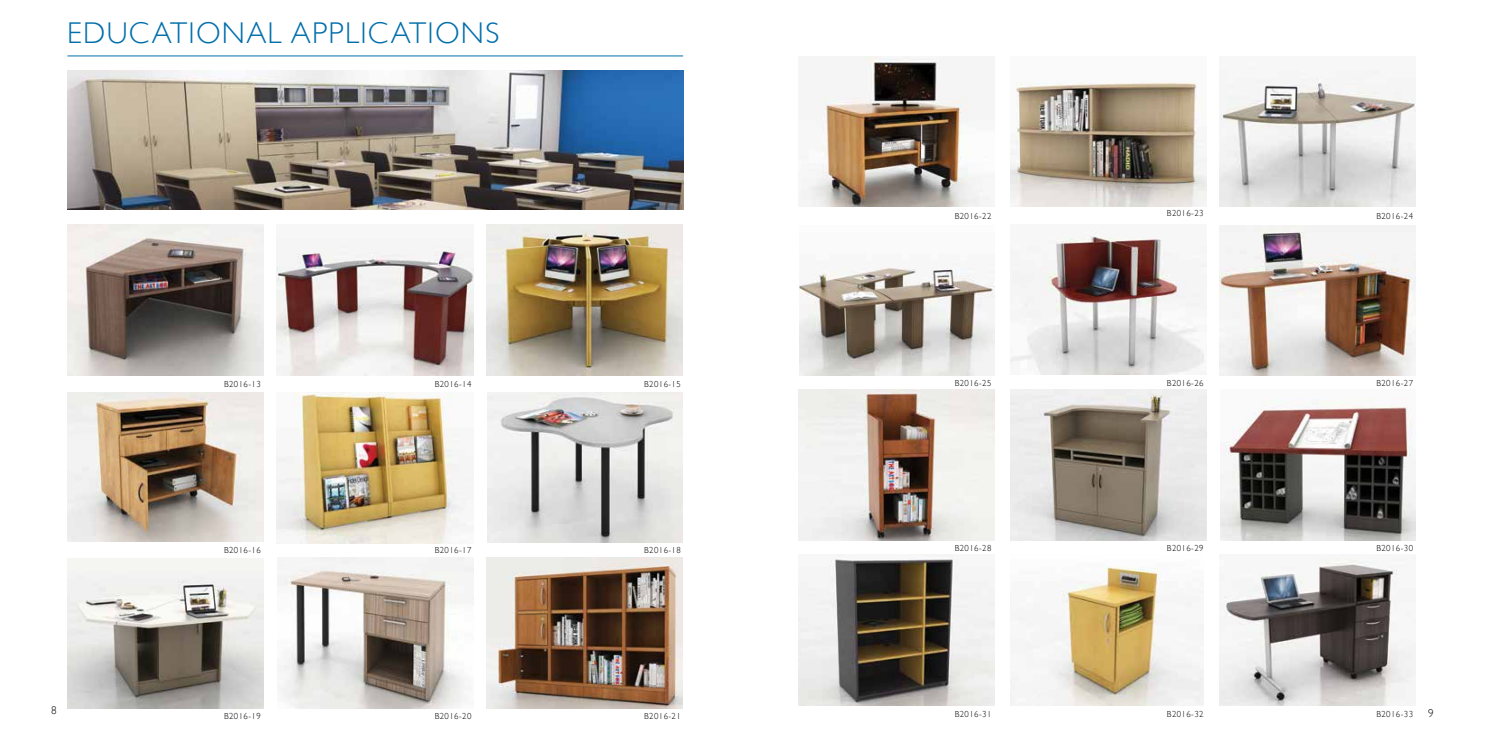
<style>
.page{position:relative;width:1485px;height:743px;background:#fff}
.page>*{position:absolute;margin:0;border:0;box-sizing:border-box;transform-origin:0 0}
.t1{font:300 30px "Gill Sans";letter-spacing:.04em;color:#006eab}
.t2{font:300 11.25px "Gill Sans";color:#000}
.t3{font:300 8.75px "Gill Sans";letter-spacing:.05em;color:#000}
</style>
<div class="page">
<img style="left:67px;top:71px;width:616px;height:138px">
<img style="left:1010px;top:82px;width:197px;height:125px">
<img style="left:1220px;top:70px;width:196px;height:137px">
<img style="left:801px;top:57px;width:189px;height:150px">
<img style="left:1010px;top:231px;width:197px;height:144px">
<img style="left:799px;top:267px;width:195px;height:108px">
<img style="left:1220px;top:226px;width:196px;height:149px">
<img style="left:1010px;top:389px;width:197px;height:151px">
<img style="left:1220px;top:400px;width:196px;height:140px">
<img style="left:798px;top:389px;width:196px;height:151px">
<img style="left:67px;top:224px;width:197px;height:151px">
<img style="left:277px;top:245px;width:196px;height:130px">
<img style="left:486px;top:225px;width:196px;height:150px">
<img style="left:67px;top:393px;width:197px;height:148px">
<img style="left:277px;top:392px;width:196px;height:151px">
<img style="left:487px;top:392px;width:195px;height:150px">
<img style="left:67px;top:558px;width:197px;height:150px">
<img style="left:278px;top:557px;width:195px;height:151px">
<img style="left:486px;top:558px;width:196px;height:150px">
<img style="left:798px;top:555px;width:196px;height:150px">
<img style="left:1220px;top:559px;width:196px;height:146px">
<img style="left:1010px;top:566px;width:193px;height:139px">
<hr style="left:67px;top:56px;width:616px;height:1px;background:#006eab">
<h1 class="t1" style="left:67px;top:15px;width:434px">EDUCATIONAL APPLICATIONS</h1>
<p class="t3" style="left:224px;top:379px;width:38px">B2016-13</p>
<p class="t3" style="left:435px;top:378px;width:38px">B2016-14</p>
<p class="t3" style="left:644px;top:378px;width:38px">B2016-15</p>
<p class="t3" style="left:224px;top:545px;width:38px">B2016-16</p>
<p class="t3" style="left:435px;top:545px;width:38px">B2016-17</p>
<p class="t3" style="left:644px;top:545px;width:38px">B2016-18</p>
<p class="t3" style="left:955px;top:211px;width:38px">B2016-22</p>
<p class="t3" style="left:1167px;top:207px;width:38px">B2016-23</p>
<p class="t3" style="left:1376px;top:211px;width:38px">B2016-24</p>
<p class="t3" style="left:955px;top:378px;width:38px">B2016-25</p>
<p class="t3" style="left:1167px;top:378px;width:38px">B2016-26</p>
<p class="t3" style="left:1376px;top:378px;width:38px">B2016-27</p>
<p class="t3" style="left:955px;top:543px;width:38px">B2016-28</p>
<p class="t3" style="left:1167px;top:543px;width:38px">B2016-29</p>
<p class="t3" style="left:1376px;top:543px;width:38px">B2016-30</p>
<p class="t2" style="left:51px;top:704px;width:7px">8</p>
<p class="t2" style="left:1428px;top:706px;width:7px">9</p>
<p class="t3" style="left:955px;top:709px;width:38px">B2016-31</p>
<p class="t3" style="left:1167px;top:709px;width:38px">B2016-32</p>
<p class="t3" style="left:1376px;top:709px;width:38px">B2016-33</p>
<p class="t3" style="left:224px;top:711px;width:38px">B2016-19</p>
<p class="t3" style="left:435px;top:711px;width:38px">B2016-20</p>
<p class="t3" style="left:644px;top:711px;width:38px">B2016-21</p>
</div>
